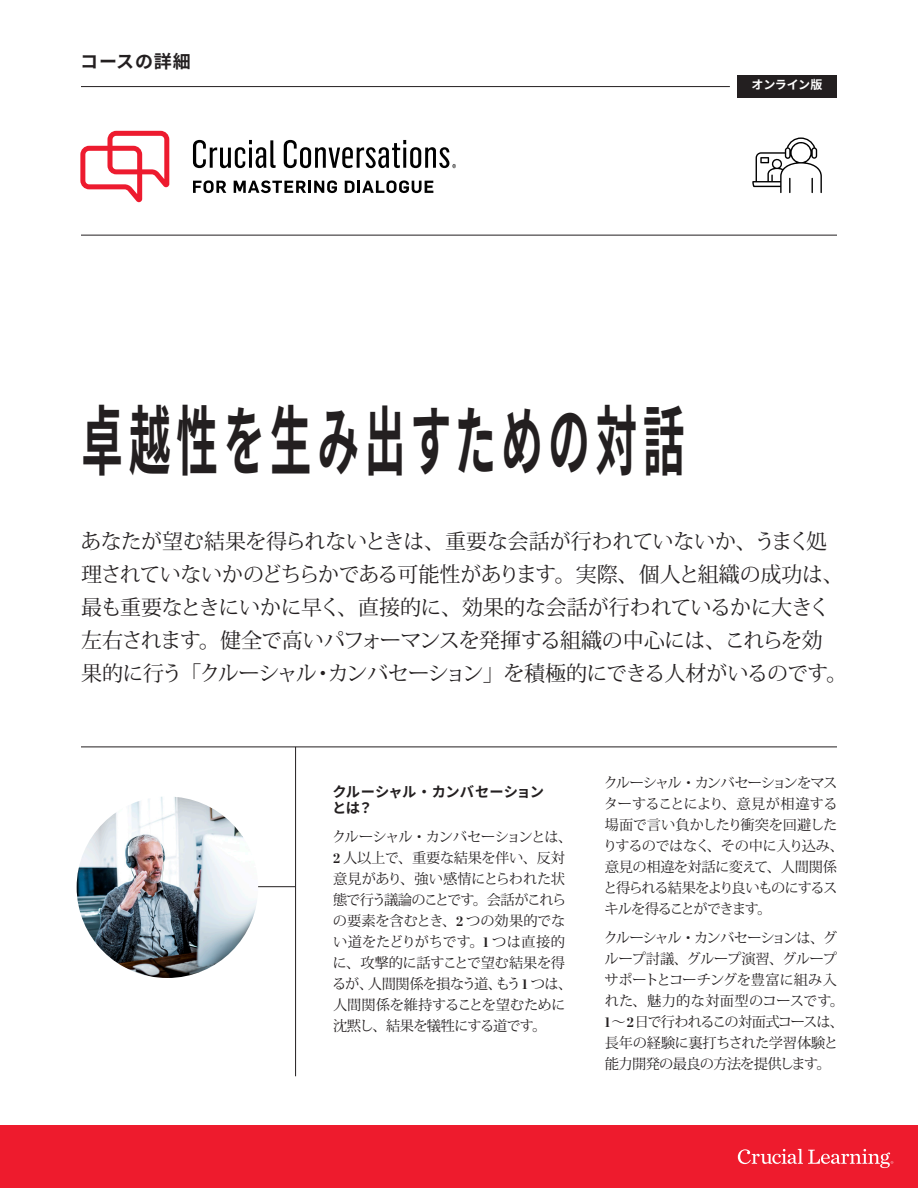
<style>
.page{position:relative;width:918px;height:1188px;background:#fff}
.page>*{position:absolute;margin:0;border:0;box-sizing:border-box;transform-origin:0 0}
.JP_XL_Flama_Headline{font:700 75.9px "Source Han Sans JP";letter-spacing:.14em;color:#231f20;scale:.55 1}
.JP_Chronicle_Lead_Te{font:21px/33px "Koz Min Pr 6 N";letter-spacing:-.03em;color:#231f20}
.JP_Flama_Header{font:700 18px "Source Han Sans JP";letter-spacing:.045em;color:#231f20}
.JP_Small_Paragraph{font:14.25px/21px "Koz Min Pr 6 N";letter-spacing:-.04em;color:#231f20}
.JP_Small_Paragraph-2{font:14.25px/21px "Koz Min Pr 6 N";letter-spacing:-.06em;color:#231f20}
.JP_Flama_Subhead{font:700 14.25px/16.5px "Source Han Sans JP";letter-spacing:-.025em;color:#231f20}
.JP_Class_Type{font:700 12px "Source Han Sans JP";letter-spacing:-.025em;color:#fff}
.s1{font-family:"Chronicle Disp Cond";font-weight:700}
</style>
<div class="page">
<hr style="left:81px;top:235px;width:756px;height:1px;background:#231f20">
<div style="left:0;top:1125px;width:918px;height:63px;background:#ee1b2d"></div>
<div style="left:737px;top:75px;width:100px;height:23px;background:#231f20"></div>
<hr style="left:81px;top:86px;width:649px;height:1px;background:#231f20">
<hr style="left:81px;top:747px;width:756px;height:1px;background:#231f20">
<hr style="left:295px;top:747px;width:1px;height:329px;background:#231f20">
<hr style="left:176px;top:886px;width:119px;height:1px;background:#231f20">
<svg style="left:752px;top:137px;width:70px;height:56px"></svg>
<svg style="left:738px;top:1149px;width:155px;height:19px"></svg>
<svg style="left:193px;top:140px;width:83px;height:28px"></svg>
<svg style="left:284px;top:140px;width:172px;height:28px"></svg>
<svg style="left:193px;top:180px;width:33px;height:13px"></svg>
<svg style="left:234px;top:180px;width:103px;height:13px"></svg>
<svg style="left:345px;top:180px;width:88px;height:13px"></svg>
<svg style="left:80px;top:131px;width:89px;height:71px"></svg>
<img style="left:77px;top:796px;width:181px;height:182px;border-radius:91px">
<p class="JP_Flama_Header" style="left:80px;top:51px;width:112px">コースの詳細</p>
<p class="JP_Class_Type" style="left:752px;top:78px;width:72px">オンライン版</p>
<p class="JP_XL_Flama_Headline" style="left:81px;top:399px;width:1098px">卓越性を生み出すための対話</p>
<p class="JP_Chronicle_Lead_Te" style="left:81px;top:525px;width:768px">あなたが望む結果を得られないときは、重要な会話が行われていないか、うまく処理されていないかのどちらかである可能性があります。実際、個人と組織の成功は、最も重要なときにいかに早く、直接的に、効果的な会話が行われているかに大きく左右されます。健全で高いパフォーマンスを発揮する組織の中心には、これらを効果的に行う「クルーシャル・カンバセーション」を積極的にできる人材がいるのです。</p>
<p class="JP_Flama_Subhead" style="left:332px;top:783px;width:213px">クルーシャル・カンバセーションとは？</p>
<p class="JP_Small_Paragraph" style="left:332px;top:827px;width:242px">クルーシャル・カンバセーションとは、<br><span class="s1">2</span> 人以上で、重要な結果を伴い、反対意見があり、強い感情にとらわれた状態で行う議論のことです。会話がこれらの要素を含むとき、<span class="s1">2</span> つの効果的でない道をたどりがちです。<span class="s1">1</span> つは直接的に、攻撃的に話すことで望む結果を得るが、人間関係を損なう道、もう<span class="s1">1</span> つは、人間関係を維持することを望むために沈黙し、結果を犠牲にする道です。</p>
<p class="JP_Small_Paragraph-2" style="left:603px;top:773px;width:242px">クルーシャル・カンバセーションをマスターすることにより、意見が相違する場面で言い負かしたり衝突を回避したりするのではなく、その中に入り込み、意見の相違を対話に変えて、人間関係と得られる結果をより良いものにするスキルを得ることができます。</p>
<p class="JP_Small_Paragraph" style="left:604px;top:928px;width:242px">クルーシャル・カンバセーションは、グループ討議、グループ演習、グループサポートとコーチングを豊富に組み入れた、魅力的な対面型のコースです。<br><span class="s1">1</span>～<span class="s1">2</span>日で行われるこの対面式コースは、長年の経験に裏打ちされた学習体験と能力開発の最良の方法を提供します。</p>
</div>
